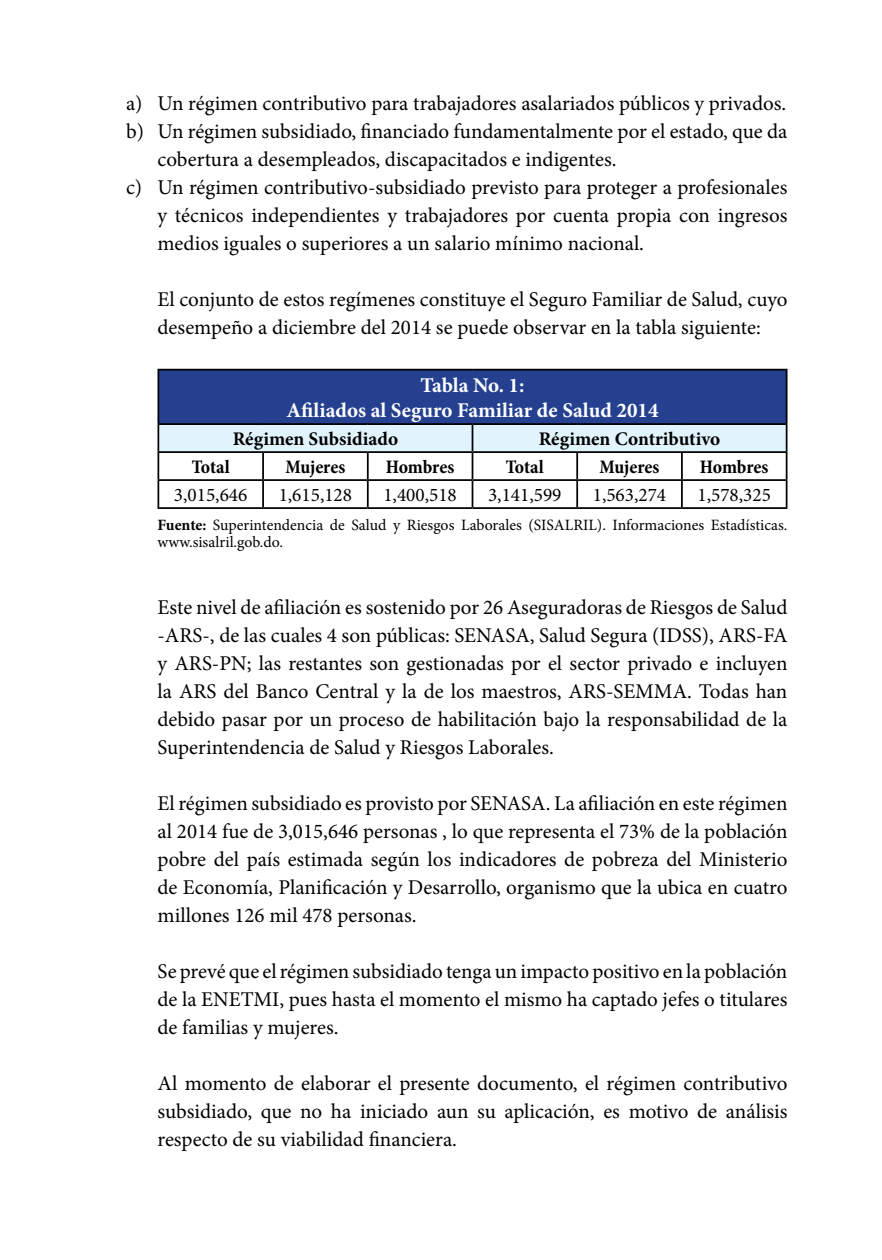
<style>
.page{position:relative;width:882px;height:1260px;background:#fff}
.page>*{position:absolute;margin:0;border:0;box-sizing:border-box;transform-origin:0 0}
.t1{font:21px/28px "Minion Pro";color:#000;text-align:justify}
.t2{font:700 21px/25.2px "Minion Pro";color:#fff;text-align:center}
.t3{font:19.25px "Minion Pro";color:#000}
.t4{font:700 condensed 19.25px "Minion Pro";letter-spacing:-.01em;color:#000}
.t5{font:700 19.25px "Minion Pro";color:#000}
.t6{font:15.75px/17.5px "Minion Pro";color:#000}
.s1{font-weight:700}
</style>
<div class="page">
<div style="left:158px;top:370px;width:629px;height:54px;background:#25408f"></div>
<hr style="left:158px;top:369px;width:105px;height:2px;background:#000">
<hr style="left:158px;top:371px;width:1px;height:52px;background:#000">
<hr style="left:263px;top:369px;width:105px;height:2px;background:#000">
<hr style="left:368px;top:369px;width:104px;height:2px;background:#000">
<hr style="left:472px;top:369px;width:105px;height:2px;background:#000">
<hr style="left:577px;top:369px;width:105px;height:2px;background:#000">
<hr style="left:682px;top:369px;width:105px;height:2px;background:#000">
<hr style="left:786px;top:371px;width:2px;height:52px;background:#000">
<hr style="left:158px;top:423px;width:105px;height:2px;background:#000">
<hr style="left:263px;top:423px;width:105px;height:2px;background:#000">
<hr style="left:368px;top:423px;width:104px;height:2px;background:#000">
<hr style="left:472px;top:423px;width:105px;height:2px;background:#000">
<hr style="left:577px;top:423px;width:105px;height:2px;background:#000">
<hr style="left:682px;top:423px;width:105px;height:2px;background:#000">
<hr style="left:786px;top:425px;width:2px;height:26px;background:#000">
<hr style="left:786px;top:453px;width:2px;height:26px;background:#000">
<svg style="left:158px;top:424px;width:629px;height:83px"></svg>
<hr style="left:577px;top:479px;width:105px;height:2px;background:#000">
<hr style="left:576px;top:481px;width:2px;height:26px;background:#000">
<hr style="left:682px;top:479px;width:105px;height:2px;background:#000">
<hr style="left:681px;top:481px;width:2px;height:26px;background:#000">
<hr style="left:786px;top:481px;width:2px;height:26px;background:#000">
<hr style="left:158px;top:507px;width:105px;height:2px;background:#000">
<hr style="left:263px;top:507px;width:105px;height:2px;background:#000">
<hr style="left:368px;top:507px;width:104px;height:2px;background:#000">
<hr style="left:472px;top:507px;width:105px;height:2px;background:#000">
<hr style="left:577px;top:507px;width:105px;height:2px;background:#000">
<hr style="left:682px;top:507px;width:105px;height:2px;background:#000">
<p class="t1" style="left:126px;top:89px;width:662px">a) Un régimen contributivo para trabajadores asalariados públicos y privados.</p>
<p class="t1" style="left:126px;top:117px;width:663px">b) Un régimen subsidiado, financiado fundamentalmente por el estado, que da</p>
<p class="t1" style="left:158px;top:145px;width:461px">cobertura a desempleados, discapacitados e indigentes.</p>
<p class="t1" style="left:126px;top:173px;width:663px">c) Un régimen contributivo-subsidiado previsto para proteger a profesionales</p>
<p class="t1" style="left:158px;top:201px;width:631px">y técnicos independientes y trabajadores por cuenta propia con ingresos</p>
<p class="t1" style="left:158px;top:229px;width:488px">medios iguales o superiores a un salario mínimo nacional.</p>
<p class="t1" style="left:158px;top:285px;width:632px">El conjunto de estos regímenes constituye el Seguro Familiar de Salud, cuyo desempeño a diciembre del 2014 se puede observar en la tabla siguiente:</p>
<p class="t2" style="left:286px;top:372px;width:374px">Tabla No. 1:<br>Afiliados al Seguro Familiar de Salud 2014</p>
<p class="t5" style="left:233px;top:425px;width:167px">Régimen Subsidiado</p>
<p class="t5" style="left:539px;top:425px;width:183px">Régimen Contributivo</p>
<p class="t4" style="left:192px;top:454px;width:39px">Total</p>
<p class="t4" style="left:285px;top:454px;width:62px">Mujeres</p>
<p class="t4" style="left:386px;top:454px;width:70px">Hombres</p>
<p class="t4" style="left:506px;top:454px;width:39px">Total</p>
<p class="t4" style="left:599px;top:454px;width:62px">Mujeres</p>
<p class="t4" style="left:700px;top:454px;width:70px">Hombres</p>
<p class="t3" style="left:174px;top:482px;width:75px">3,015,646</p>
<p class="t3" style="left:279px;top:482px;width:75px">1,615,128</p>
<p class="t3" style="left:383px;top:482px;width:75px">1,400,518</p>
<p class="t3" style="left:488px;top:482px;width:75px">3,141,599</p>
<p class="t3" style="left:593px;top:482px;width:75px">1,563,274</p>
<p class="t3" style="left:697px;top:482px;width:75px">1,578,325</p>
<p class="t6" style="left:158px;top:516px;width:632px"><span class="s1">Fuente:</span> Superintendencia de Salud y Riesgos Laborales (SISALRIL). Informaciones Estadísticas. www.sisalril.gob.do.</p>
<p class="t1" style="left:158px;top:593px;width:632px">Este nivel de afiliación es sostenido por 26 Aseguradoras de Riesgos de Salud -ARS-, de las cuales 4 son públicas: SENASA, Salud Segura (IDSS), ARS-FA y ARS-PN; las restantes son gestionadas por el sector privado e incluyen la ARS del Banco Central y la de los maestros, ARS-SEMMA. Todas han debido pasar por un proceso de habilitación bajo la responsabilidad de la Superintendencia de Salud y Riesgos Laborales.</p>
<p class="t1" style="left:158px;top:789px;width:632px">El régimen subsidiado es provisto por SENASA. La afiliación en este régimen al 2014 fue de 3,015,646 personas , lo que representa el 73% de la población pobre del país estimada según los indicadores de pobreza del Ministerio de Economía, Planificación y Desarrollo, organismo que la ubica en cuatro millones 126 mil 478 personas.</p>
<p class="t1" style="left:158px;top:957px;width:632px">Se prevé que el régimen subsidiado tenga un impacto positivo en la población de la ENETMI, pues hasta el momento el mismo ha captado jefes o titulares de familias y mujeres.</p>
<p class="t1" style="left:158px;top:1069px;width:632px">Al momento de elaborar el presente documento, el régimen contributivo subsidiado, que no ha iniciado aun su aplicación, es motivo de análisis respecto de su viabilidad financiera.</p>
</div>
